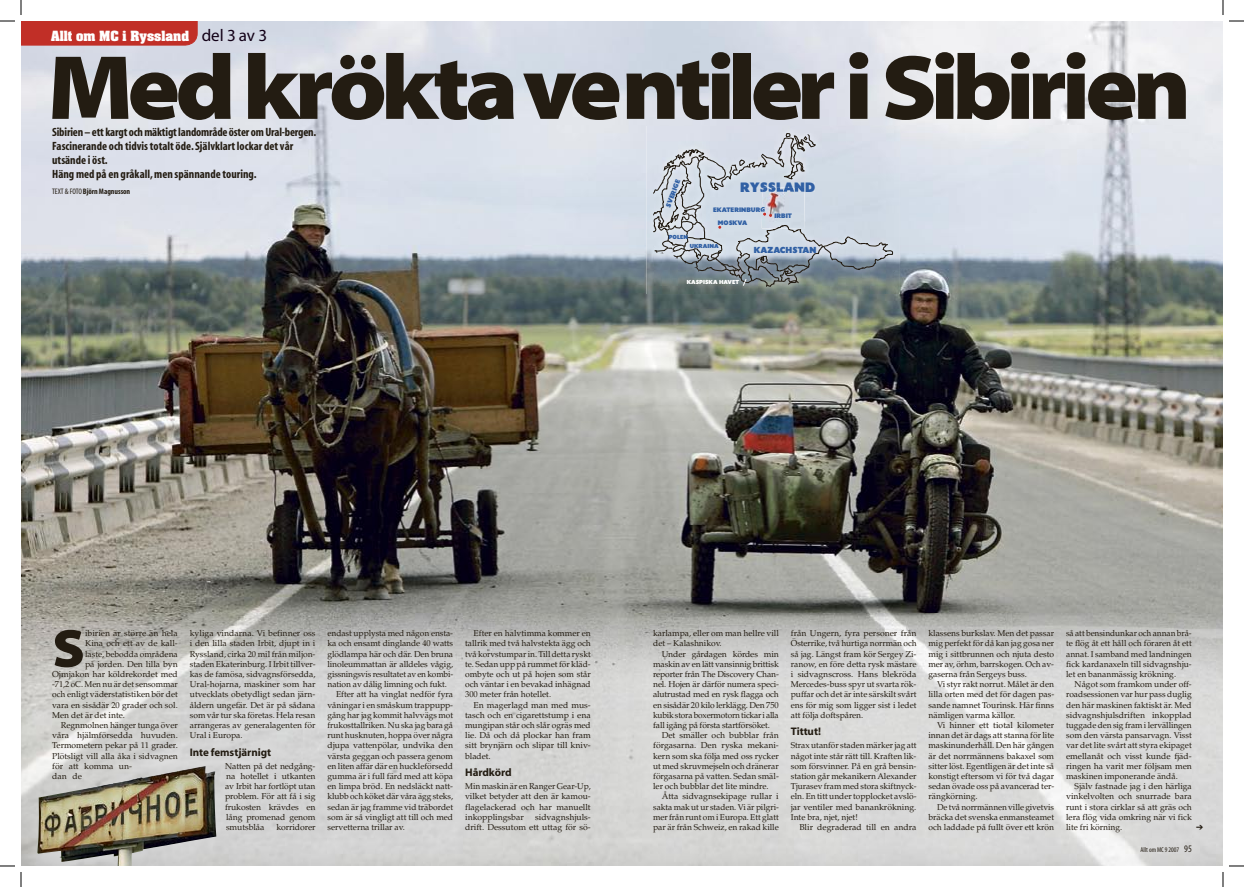
<style>
.page{position:relative;width:1244px;height:887px;background:#fff}
.page>*{position:absolute;margin:0;border:0;box-sizing:border-box;transform-origin:0 0}
.t1{font:92px "Myriad MM 830 700";letter-spacing:-.06em;color:#231c12}
.t2{font:53.9px "Myriad MM 830 700";color:#231c12}
.t3{font:900 14.1px "Esans";color:#3160a4;scale:.95 1}
.t4{font:700 condensed 12px/14px "Myriad";color:#231c12}
.t5{font:700 12px "Aachen";color:#fff}
.t6{font:700 11px "Myriad";letter-spacing:-.005em;color:#231c12}
.t7{font:900 9.1px "Esans";color:#3160a4;scale:.95 1}
.t8{font:8.5px/10.2px "Palatino";color:#231c12;text-align:justify}
.t9{font:700 condensed 8px "Myriad";letter-spacing:-.005em;color:#231c12}
.t10{font:900 7.1px "Esans";color:#3160a4;scale:.95 1}
.t11{font:condensed 7px "Myriad";color:#231c12}
.t12{font:900 6.8px "Esans";color:#3160a4;scale:.95 1}
.t13{font:900 6.1px "Esans";color:#fff;scale:.95 1}
.t14{font:900 6.1px "Esans";color:#3160a4;scale:.95 1}
.t15{font:900 6.1px "Esans";color:#3160a4;scale:.92 1}
.s1{font-family:"Myriad";font-weight:400;font-size:17px;color:#110016}
.s2{font-weight:400}
.s3{font-size:10px}
</style>
<div class="page">
<img style="left:21px;top:21px;width:1202px;height:845px">
<img style="left:37px;top:766px;width:179px;height:100px">
<img style="left:646px;top:126px;width:254px;height:168px">
<svg style="left:653px;top:110px;width:243px;height:183px;background:#b9c1c9"></svg>
<svg style="left:0;top:0;width:198px;height:46px"></svg>
<svg style="left:0;top:865px;width:22px;height:22px"></svg>
<svg style="left:1222px;top:0;width:22px;height:22px"></svg>
<svg style="left:1222px;top:865px;width:22px;height:22px"></svg>
<svg style="left:1196px;top:825px;width:7px;height:4px"></svg>
<h3 class="t5" style="left:51px;top:27px;width:217px">Allt om MC i Ryssland <span class="s1">del 3 av 3</span></h3>
<h1 class="t1" style="left:47px;top:44px;width:1145px">Med krökta ventiler i Sibirien</h1>
<h3 class="t4" style="left:52px;top:126px;width:266px">Sibirien – ett kargt och mäktigt landområde öster om Ural-bergen.<br>Fascinerande och tidvis totalt öde. Självklart lockar det vår utsände i öst.<br>Häng med på en gråkall, men spännande touring.</h3>
<p class="t9" style="left:52px;top:187px;width:80px"><span class="s2">TEXT &amp; FOTO</span> Björn Magnusson</p>
<p class="t10" style="left:664px;top:206px;width:32px;rotate:-70deg">SVERIGE</p>
<h3 class="t3" style="left:740px;top:179px;width:81px">RYSSLAND</h3>
<p class="t12" style="left:713px;top:205px;width:56px">EKATERINBURG</p>
<p class="t12" style="left:774px;top:212px;width:20px">IRBIT</p>
<p class="t15" style="left:669px;top:234px;width:22px">POLEN</p>
<p class="t12" style="left:718px;top:218px;width:32px">MOSKVA</p>
<p class="t14" style="left:690px;top:242px;width:32px">UKRAINA</p>
<p class="t13" style="left:687px;top:279px;width:57px">KASPISKA HAVET</p>
<p class="t7" style="left:754px;top:245px;width:67px">KAZACHSTAN</p>
<h2 class="t2" style="left:52px;top:622px;width:34px">S</h2>
<p class="t8" style="left:85px;top:628px;width:94px">ibirien är större än hela</p>
<p class="t8" style="left:85px;top:638px;width:94px">Kina och ett av de kall-</p>
<p class="t8" style="left:85px;top:649px;width:94px">laste, bebodda områdena</p>
<p class="t8" style="left:85px;top:659px;width:94px">på jorden. Den lilla byn</p>
<p class="t8" style="left:52px;top:669px;width:127px">Ojmjakon har köldrekordet med</p>
<p class="t8" style="left:52px;top:679px;width:127px">-71,2 oC. Men nu är det sensommar</p>
<p class="t8" style="left:52px;top:689px;width:127px">och enligt väderstatistiken bör det</p>
<p class="t8" style="left:52px;top:700px;width:127px">vara en sisådär 20 grader och sol.</p>
<p class="t8" style="left:52px;top:710px;width:74px">Men det är det inte.</p>
<p class="t8" style="left:61px;top:720px;width:119px">Regnmolnen hänger tunga över</p>
<p class="t8" style="left:52px;top:730px;width:127px">våra hjälmförsedda huvuden.</p>
<p class="t8" style="left:52px;top:740px;width:127px">Termometern pekar på 11 grader.</p>
<p class="t8" style="left:52px;top:751px;width:127px">Plötsligt vill alla åka i sidvagnen</p>
<p class="t8" style="left:52px;top:761px;width:81px">för att komma un-</p>
<p class="t8" style="left:52px;top:771px;width:31px">dan de</p>
<p class="t8" style="left:190px;top:628px;width:127px">kyliga vindarna. Vi befinner oss i den lilla staden Irbit, djupt in i Ryssland, cirka 20 mil från miljon&shy;staden Ekaterinburg. I Irbit tillver&shy;kas de famösa, sidvagnsförsedda, Ural-hojarna, maskiner som har utvecklats obetydligt sedan järn&shy;åldern ungefär. Det är på sådana som vår tur ska företas. Hela resan arrangeras av generalagenten för Ural i Europa.</p>
<p class="t6" style="left:190px;top:746px;width:83px">Inte femstjärnigt</p>
<p class="t8" style="left:225px;top:761px;width:92px">Natten på det nedgång&shy;na hotellet i utkanten av Irbit har fortlöpt utan problem. För att få i sig frukosten krävdes en lång promenad genom smutsblåa</p>
<p class="t8" style="left:276px;top:822px;width:41px">korridorer</p>
<p class="t8" style="left:327px;top:628px;width:127px">endast upplysta med någon ensta-</p>
<p class="t8" style="left:327px;top:638px;width:127px">ka och ensamt dinglande 40 watts</p>
<p class="t8" style="left:327px;top:649px;width:127px">glödlampa här och där. Den bruna</p>
<p class="t8" style="left:327px;top:659px;width:127px">linoleummattan är alldeles vågig,</p>
<p class="t8" style="left:327px;top:669px;width:127px">gissningsvis resultatet av en kombi-</p>
<p class="t8" style="left:327px;top:679px;width:121px">nation av dålig limning och fukt.</p>
<p class="t8" style="left:336px;top:689px;width:119px">Efter att ha vinglat nedför fyra</p>
<p class="t8" style="left:327px;top:700px;width:127px">våningar i en småskum trappupp-</p>
<p class="t8" style="left:327px;top:710px;width:127px">gång har jag kommit halvvägs mot</p>
<p class="t8" style="left:327px;top:720px;width:127px">frukosttallriken. Nu ska jag bara gå</p>
<p class="t8" style="left:327px;top:730px;width:127px">runt husknuten, hoppa över några</p>
<p class="t8" style="left:327px;top:740px;width:127px">djupa vattenpölar, undvika den</p>
<p class="t8" style="left:327px;top:751px;width:127px">värsta geggan och passera genom</p>
<p class="t8" style="left:327px;top:761px;width:127px">en liten affär där en huckleförsedd</p>
<p class="t8" style="left:327px;top:771px;width:127px">gumma är i full färd med att köpa</p>
<p class="t8" style="left:327px;top:781px;width:127px">en limpa bröd. En nedsläckt natt-</p>
<p class="t8" style="left:327px;top:791px;width:127px">klubb och köket där våra ägg steks,</p>
<p class="t8" style="left:327px;top:802px;width:127px">sedan är jag framme vid träbordet</p>
<p class="t8" style="left:327px;top:812px;width:127px">som är så vingligt att till och med</p>
<p class="t8" style="left:327px;top:822px;width:79px">servetterna trillar av.</p>
<p class="t8" style="left:465px;top:628px;width:127px;text-indent:9px">Efter en halvtimma kommer en tallrik med två halvstekta ägg och två korvstumpar in. Till detta ryskt te. Sedan upp på rummet för kläd&shy;ombyte och ut på hojen som står och väntar i en bevakad inhägnad 300 meter från hotellet.</p>
<p class="t8" style="left:465px;top:700px;width:127px;text-indent:9px">En magerlagd man med mus&shy;tasch och en cigarettstump i ena mungipan står och slår ogräs med lie. Då och då plockar han fram sitt brynjärn och slipar till kniv&shy;bladet.</p>
<p class="t6" style="left:465px;top:767px;width:48px">Hårdkörd</p>
<p class="t8" style="left:465px;top:781px;width:127px">Min maskin är en Ranger Gear-Up, vilket betyder att den är kamou&shy;flagelackerad och har manuellt inkopplingsbar</p>
<p class="t8" style="left:465px;top:812px;width:127px;text-align:right">sidvagnshjuls-<br>drift. Dessutom ett uttag för sö-</p>
<p class="t8" style="left:653px;top:628px;width:127px">karlampa, eller om man hellre vill det – Kalashnikov.</p>
<p class="t8" style="left:653px;top:649px;width:127px;text-indent:9px">Under gårdagen kördes min maskin av en lätt vansinnig brittisk reporter från The Discovery Chan&shy;nel. Hojen är därför numera speci&shy;alutrustad med en rysk flagga och en sisådär 20 kilo lerklägg. Den 750 kubik stora boxermotorn tickar i alla fall igång på första startförsöket.</p>
<p class="t8" style="left:653px;top:730px;width:127px;text-indent:9px">Det smäller och bubblar från förgasarna. Den ryska mekani&shy;kern som ska följa med oss rycker ut med skruvmejseln och dränerar förgasarna på vatten. Sedan smäl&shy;ler och bubblar det lite mindre.</p>
<p class="t8" style="left:653px;top:791px;width:127px;text-indent:9px">Åtta sidvagnsekipage rullar i sakta mak ut ur staden. Vi är pilgri&shy;mer från runt om i Europa. Ett glatt par är från Schweiz, en rakad kille</p>
<p class="t8" style="left:791px;top:628px;width:127px">från Ungern, fyra personer från Österrike, två hurtiga norrmän och så jag. Längst fram kör Sergey Zi&shy;ranow, en före detta rysk mästare i sidvagnscross. Hans blekröda Mercedes-buss spyr ut svarta rök&shy;puffar och det är inte särskilt svårt ens för mig som ligger sist i ledet att följa doftspåren.</p>
<p class="t6" style="left:791px;top:726px;width:32px">Tittut!</p>
<p class="t8" style="left:791px;top:740px;width:127px">Strax utanför staden märker jag att något inte står rätt till. Kraften lik&shy;som försvinner. På en grå bensin&shy;station går mekanikern Alexander Tjurasev fram med stora skiftnyck&shy;eln. En titt under topplocket avslö&shy;jar ventiler med banankrökning.<br>Inte bra, njet, njet!</p>
<p class="t8" style="left:799px;top:822px;width:119px">Blir degraderad till en andra</p>
<p class="t8" style="left:928px;top:628px;width:127px">klassens burkslav. Men det passar mig perfekt för då kan jag gosa ner mig i sittbrunnen och njuta desto mer av, örhm, barrskogen. Och av&shy;gaserna från Sergeys buss.</p>
<p class="t8" style="left:928px;top:679px;width:127px;text-indent:9px">Vi styr rakt norrut. Målet är den lilla orten med det för dagen pas&shy;sande namnet Tourinsk. Här finns nämligen varma källor.</p>
<p class="t8" style="left:928px;top:720px;width:127px;text-indent:9px">Vi hinner ett tiotal kilometer innan det är dags att stanna för lite maskinunderhåll. Den här gången är det norrmännens bakaxel som sitter löst. Egentligen är det inte så konstigt eftersom vi för två dagar sedan övade oss på avancerad ter&shy;rängkörning.</p>
<p class="t8" style="left:928px;top:802px;width:127px;text-indent:9px">De två norrmännen ville givetvis bräcka det svenska enmansteamet och laddade på fullt över ett krön</p>
<p class="t8" style="left:1066px;top:628px;width:127px">så att bensindunkar och annan brå&shy;te flög åt ett håll och föraren åt ett annat. I samband med landningen fick kardanaxeln till sidvagnshju&shy;let en bananmässig krökning.</p>
<p class="t8" style="left:1066px;top:679px;width:127px;text-indent:9px">Något som framkom under off&shy;roadsessionen var hur pass duglig den här maskinen faktiskt är. Med sidvagnshjulsdriften inkopplad tuggade den sig fram i lervällingen som den värsta pansarvagn. Visst var det lite svårt att styra ekipaget emellanåt och visst kunde fjäd&shy;ringen ha varit mer följsam men maskinen imponerande ändå.</p>
<p class="t8" style="left:1066px;top:781px;width:127px;text-indent:9px">Själv fastnade jag i den härliga vinkelvolten och snurrade bara runt i stora cirklar så att gräs och lera flög vida omkring när vi fick lite fri körning.</p>
<p class="t11" style="left:1141px;top:846px;width:53px">Allt om MC 9 2007 <span class="s3">95</span></p>
</div>
